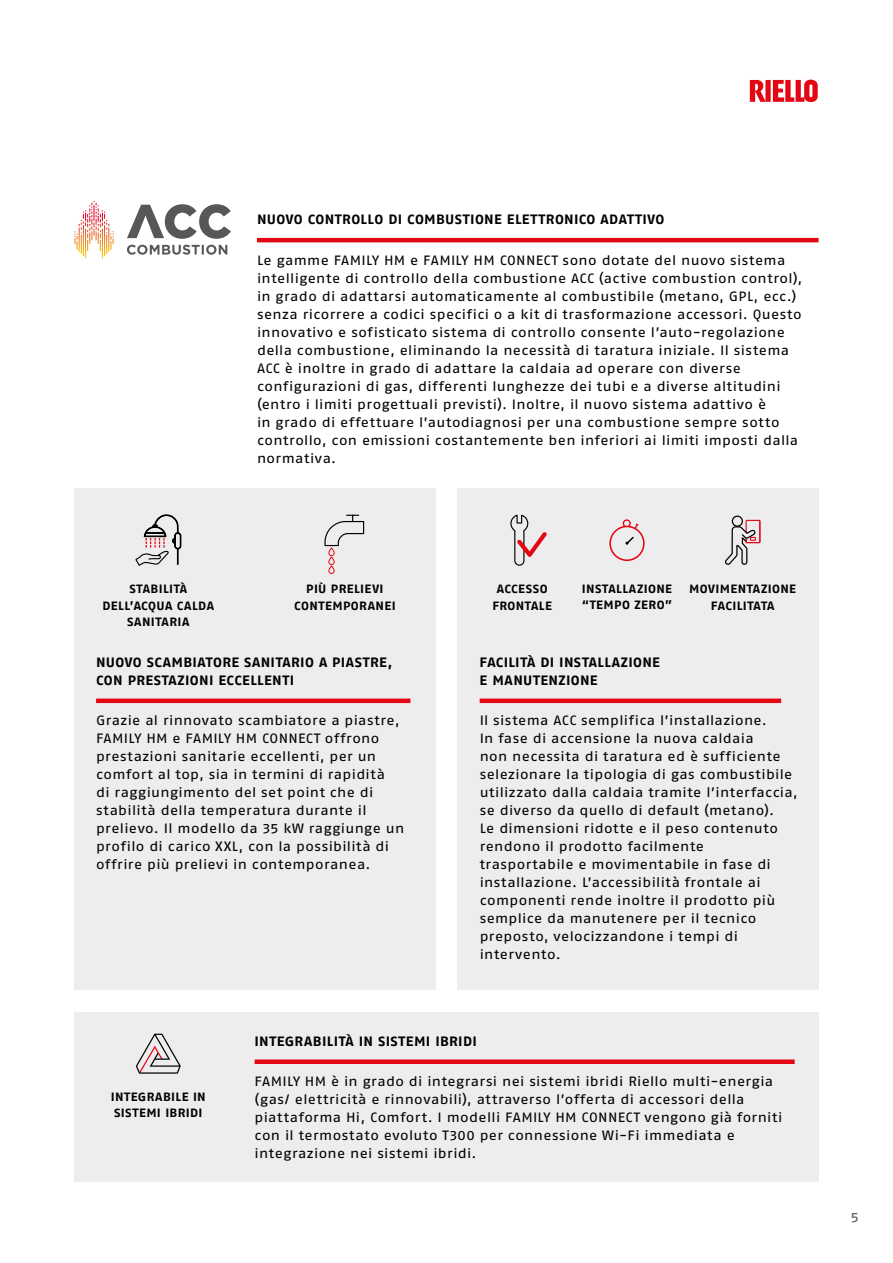
<style>
.page{position:relative;width:893px;height:1263px;background:#fff}
.page>*{position:absolute;margin:0;border:0;box-sizing:border-box;transform-origin:0 0}
.t1{font:13.5px/18px "Fago Ex Lf";letter-spacing:.025em;color:#000}
.t2{font:700 13.5px/18px "Fago Ex Lf";letter-spacing:.03em;color:#000}
.t3{font:13.5px "Fago Ex Lf";color:#575756}
.t4{font:700 12px/16.5px "Fago Ex Lf";letter-spacing:.035em;color:#000;text-align:center}
</style>
<div class="page">
<div style="left:74px;top:488px;width:362px;height:501px;background:#ededed"></div>
<svg style="left:135px;top:514px;width:46px;height:52px"></svg>
<div style="left:457px;top:488px;width:362px;height:501px;background:#ededed"></div>
<svg style="left:510px;top:514px;width:37px;height:52px"></svg>
<svg style="left:750px;top:80px;width:68px;height:22px"></svg>
<hr style="left:257px;top:238px;width:562px;height:4px;background:#e30613">
<svg style="left:127px;top:204px;width:104px;height:51px"></svg>
<svg style="left:74px;top:201px;width:40px;height:57px"></svg>
<div style="left:74px;top:1012px;width:745px;height:170px;background:#ededed"></div>
<svg style="left:136px;top:1034px;width:45px;height:40px"></svg>
<div style="left:255px;top:1059px;width:540px;height:5px;background:#e30613"></div>
<svg style="left:609px;top:519px;width:36px;height:42px"></svg>
<div style="left:96px;top:698px;width:314px;height:5px;background:#e30613"></div>
<div style="left:480px;top:698px;width:301px;height:5px;background:#e30613"></div>
<div style="left:732px;top:516px;width:11px;height:11px;border:1px solid #000;border-radius:50%"></div>
<svg style="left:725px;top:519px;width:36px;height:46px"></svg>
<svg style="left:324px;top:514px;width:41px;height:33px"></svg>
<div style="left:328px;top:547px;width:7px;height:9px;border:1px solid #e30613;border-radius:3px"></div>
<div style="left:328px;top:556px;width:7px;height:9px;border:1px solid #e30613;border-radius:3px"></div>
<div style="left:328px;top:565px;width:7px;height:9px;border:1px solid #e30613;border-radius:3px"></div>
<p class="t2" style="left:257px;top:210px;width:409px">NUOVO CONTROLLO DI COMBUSTIONE ELETTRONICO ADATTIVO</p>
<p class="t1" style="left:257px;top:251px;width:547px">Le gamme FAMILY HM e FAMILY HM CONNECT sono dotate del nuovo sistema intelligente di controllo della combustione ACC (active combustion control), in grado di adattarsi automaticamente al combustibile (metano, GPL, ecc.) senza ricorrere a codici specifici o a kit di trasformazione accessori. Questo innovativo e sofisticato sistema di controllo consente l’auto-regolazione della combustione, eliminando la necessità di taratura iniziale. Il sistema ACC è inoltre in grado di adattare la caldaia ad operare con diverse configurazioni di gas, differenti lunghezze dei tubi e a diverse altitudini (entro i limiti progettuali previsti). Inoltre, il nuovo sistema adattivo è<br>in grado di effettuare l’autodiagnosi per una combustione sempre sotto controllo, con emissioni costantemente ben inferiori ai limiti imposti dalla normativa.</p>
<p class="t4" style="left:103px;top:580px;width:113px">STABILITÀ<br>DELL’ACQUA CALDA<br>SANITARIA</p>
<p class="t4" style="left:492px;top:581px;width:61px">ACCESSO<br>FRONTALE</p>
<p class="t4" style="left:294px;top:580px;width:103px">PIÙ PRELIEVI<br>CONTEMPORANEI</p>
<p class="t4" style="left:582px;top:580px;width:92px;text-align:left">INSTALLAZIONE “TEMPO ZERO”</p>
<p class="t4" style="left:689px;top:581px;width:108px">MOVIMENTAZIONE<br>FACILITATA</p>
<p class="t2" style="left:96px;top:653px;width:298px">NUOVO SCAMBIATORE SANITARIO A PIASTRE,<br>CON PRESTAZIONI ECCELLENTI</p>
<p class="t1" style="left:96px;top:711px;width:310px">Grazie al rinnovato scambiatore a piastre, FAMILY HM e FAMILY HM CONNECT offrono prestazioni sanitarie eccellenti, per un comfort al top, sia in termini di rapidità<br>di raggiungimento del set point che di stabilità della temperatura durante il prelievo. Il modello da 35 kW raggiunge un profilo di carico XXL, con la possibilità di offrire più prelievi in contemporanea.</p>
<p class="t2" style="left:480px;top:653px;width:182px">FACILITÀ DI INSTALLAZIONE<br>E MANUTENZIONE</p>
<p class="t1" style="left:480px;top:711px;width:320px">Il sistema ACC semplifica l’installazione.<br>In fase di accensione la nuova caldaia<br>non necessita di taratura ed è sufficiente selezionare la tipologia di gas combustibile utilizzato dalla caldaia tramite l’interfaccia, se diverso da quello di default (metano).<br>Le dimensioni ridotte e il peso contenuto rendono il prodotto facilmente trasportabile e movimentabile in fase di installazione. L’accessibilità frontale ai componenti rende inoltre il prodotto più semplice da manutenere per il tecnico preposto, velocizzandone i tempi di intervento.</p>
<p class="t4" style="left:111px;top:1088px;width:96px;text-align:left">INTEGRABILE IN<br>SISTEMI IBRIDI</p>
<p class="t2" style="left:255px;top:1032px;width:224px">INTEGRABILITÀ IN SISTEMI IBRIDI</p>
<p class="t1" style="left:255px;top:1072px;width:529px">FAMILY HM è in grado di integrarsi nei sistemi ibridi Riello multi-energia (gas/ elettricità e rinnovabili), attraverso l’offerta di accessori della piattaforma Hi, Comfort. I modelli FAMILY HM CONNECT vengono già forniti con il termostato evoluto T300 per connessione Wi-Fi immediata e integrazione nei sistemi ibridi.</p>
<p class="t3" style="left:851px;top:1209px;width:10px">5</p>
</div>
